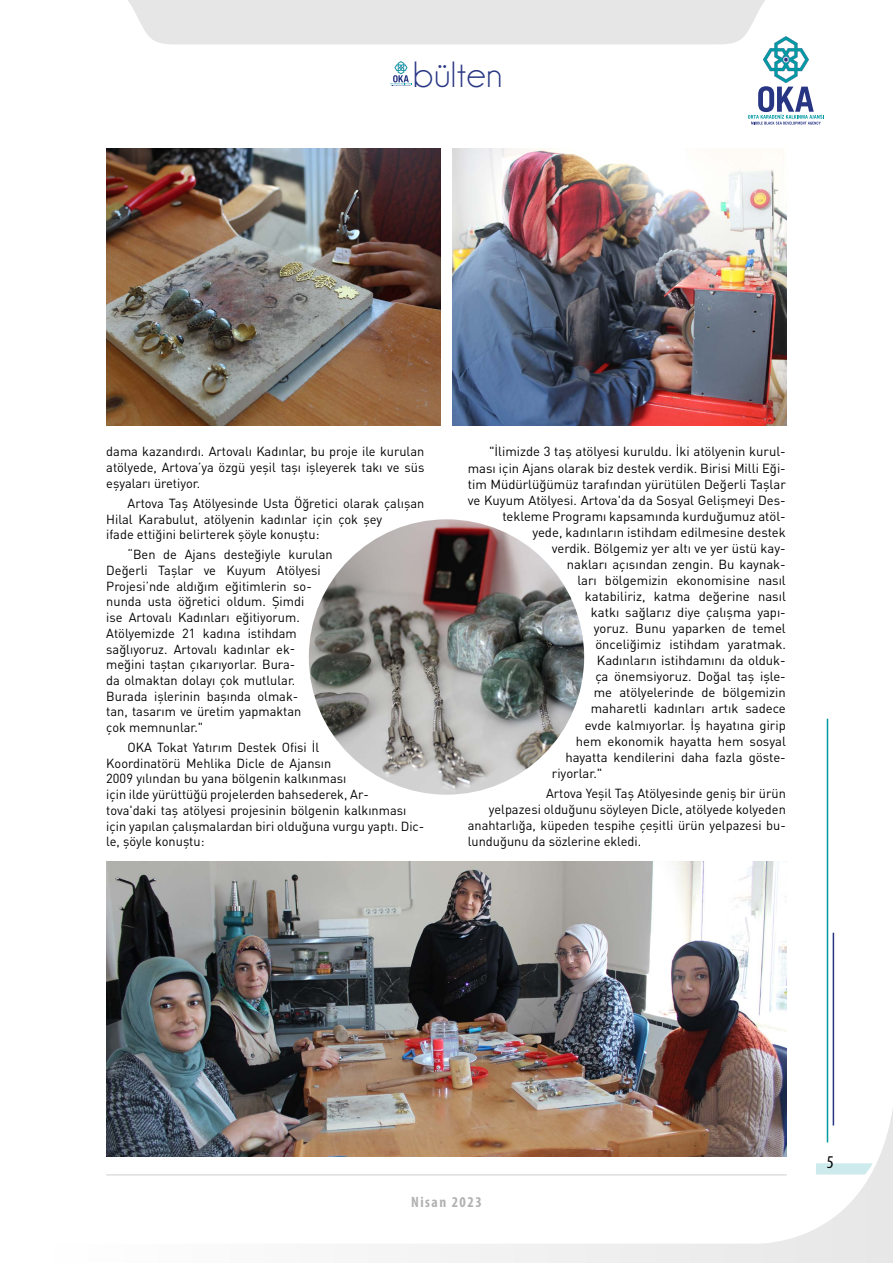
<style>
.page{position:relative;width:893px;height:1263px;background:#fff}
.page>*{position:absolute;margin:0;border:0;box-sizing:border-box;transform-origin:0 0}
.t1{font:36.9px "Champagne&Limousines";letter-spacing:.02em;color:#283583}
.t2{font:condensed 18px "Myriad Pro";color:#000}
.t3{font:700 condensed 15px "Myriad Pro";letter-spacing:.1em;color:#b3b2b2}
.t4{font:13.05px/15.8px "DIN Pro";color:#000}
</style>
<div class="page">
<svg style="left:106px;top:1053px;width:787px;height:210px"></svg>
<svg style="left:816px;top:1163px;width:57px;height:11px"></svg>
<hr style="left:827px;top:719px;width:1px;height:423px;background:#009aa3">
<hr style="left:833px;top:933px;width:1px;height:192px;background:#283583">
<hr style="left:106px;top:1174px;width:681px;height:1px;background:#000">
<svg style="left:128px;top:0;width:696px;height:125px"></svg>
<img style="left:106px;top:149px;width:334px;height:276px">
<img style="left:106px;top:861px;width:681px;height:296px">
<img style="left:453px;top:149px;width:334px;height:276px">
<img style="left:309px;top:519px;width:275px;height:276px;border-radius:138px">
<h1 class="t1" style="left:413px;top:56px;width:91px">bülten</h1>
<p class="t4" style="left:106px;top:444px;width:320px;text-align:justify">dama kazandırdı. Artovalı Kadınlar, bu proje ile kurulan atölyede, Artova’ya özgü yeşil taşı işleyerek takı ve süs eşyaları üretiyor.</p>
<p class="t4" style="left:106px;top:495px;width:320px;text-indent:21px">Artova Taş Atölyesinde Usta Öğretici olarak çalışan<br>Hilal Karabulut, atölyenin kadınlar için çok şey<br>ifade ettiğini belirterek şöyle konuştu:</p>
<p class="t4" style="left:106px;top:546px;width:228px;text-indent:21px">“Ben de Ajans desteğiyle kurulan<br>Değerli Taşlar ve Kuyum Atölyesi<br>Projesi’nde aldığım eğitimlerin so&shy;nunda usta öğretici oldum. Şimdi<br>ise Artovalı Kadınları eğitiyorum.<br>Atölyemizde 21 kadına istihdam sağlıyoruz. Artovalı kadınlar ek&shy;meğini taştan çıkarıyorlar. Bura-<br>da olmaktan dolayı çok mutlular.<br>Burada işlerinin başında olmak-<br>tan, tasarım ve üretim yapmaktan<br>çok memnunlar."</p>
<p class="t4" style="left:106px;top:739px;width:320px;text-indent:21px">OKA Tokat Yatırım Destek Ofisi İl<br>Koordinatörü Mehlika Dicle de Ajansın<br>2009 yılından bu yana bölgenin kalkınması<br>için ilde yürüttüğü projelerden bahsederek, Ar-<br>tova'daki taş atölyesi projesinin bölgenin kalkınması için yapılan çalışmalardan biri olduğuna vurgu yaptı. Dic&shy;le, şöyle konuştu:</p>
<p class="t4" style="left:489px;top:444px;width:298px">"İlimizde 3 taş atölyesi kuruldu. İki atölyenin kurul-</p>
<p class="t4" style="left:468px;top:460px;width:320px">ması için Ajans olarak biz destek verdik. Birisi Milli Eği-</p>
<p class="t4" style="left:468px;top:476px;width:320px">tim Müdürlüğümüz tarafından yürütülen Değerli Taşlar</p>
<p class="t4" style="left:468px;top:492px;width:320px">ve Kuyum Atölyesi. Artova'da da Sosyal Gelişmeyi Des-</p>
<p class="t4" style="left:502px;top:508px;width:285px">tekleme Programı kapsamında kurduğumuz atöl-</p>
<p class="t4" style="left:532px;top:524px;width:255px">yede, kadınların istihdam edilmesine destek</p>
<p class="t4" style="left:552px;top:540px;width:236px">verdik. Bölgemiz yer altı ve yer üstü kay-</p>
<p class="t4" style="left:567px;top:556px;width:221px">nakları açısından zengin. Bu kaynak-</p>
<p class="t4" style="left:577px;top:572px;width:210px">ları bölgemizin ekonomisine nasıl</p>
<p class="t4" style="left:585px;top:588px;width:203px">katabiliriz, katma değerine nasıl</p>
<p class="t4" style="left:591px;top:604px;width:196px">katkı sağlarız diye çalışma yapı-</p>
<p class="t4" style="left:594px;top:620px;width:194px">yoruz. Bunu yaparken de temel</p>
<p class="t4" style="left:595px;top:636px;width:192px">önceliğimiz istihdam yaratmak.</p>
<p class="t4" style="left:597px;top:652px;width:190px">Kadınların istihdamını da olduk-</p>
<p class="t4" style="left:595px;top:668px;width:192px">ça önemsiyoruz. Doğal taş işle-</p>
<p class="t4" style="left:594px;top:684px;width:194px">me atölyelerinde de bölgemizin</p>
<p class="t4" style="left:591px;top:701px;width:197px">maharetli kadınları artık sadece</p>
<p class="t4" style="left:585px;top:717px;width:203px">evde kalmıyorlar. İş hayatına girip</p>
<p class="t4" style="left:576px;top:733px;width:212px">hem ekonomik hayatta hem sosyal</p>
<p class="t4" style="left:565px;top:749px;width:222px">hayatta kendilerini daha fazla göste-</p>
<p class="t4" style="left:552px;top:765px;width:52px">riyorlar."</p>
<p class="t4" style="left:546px;top:785px;width:241px">Artova Yeşil Taş Atölyesinde geniş bir ürün</p>
<p class="t4" style="left:489px;top:801px;width:298px">yelpazesi olduğunu söyleyen Dicle, atölyede kolyeden</p>
<p class="t4" style="left:468px;top:817px;width:320px">anahtarlığa, küpeden tespihe çeşitli ürün yelpazesi bu-</p>
<p class="t4" style="left:468px;top:833px;width:175px">lunduğunu da sözlerine ekledi.</p>
<p class="t3" style="left:411px;top:1193px;width:72px">Nisan 2023</p>
<h2 class="t2" style="left:827px;top:1152px;width:8px">5</h2>
</div>
